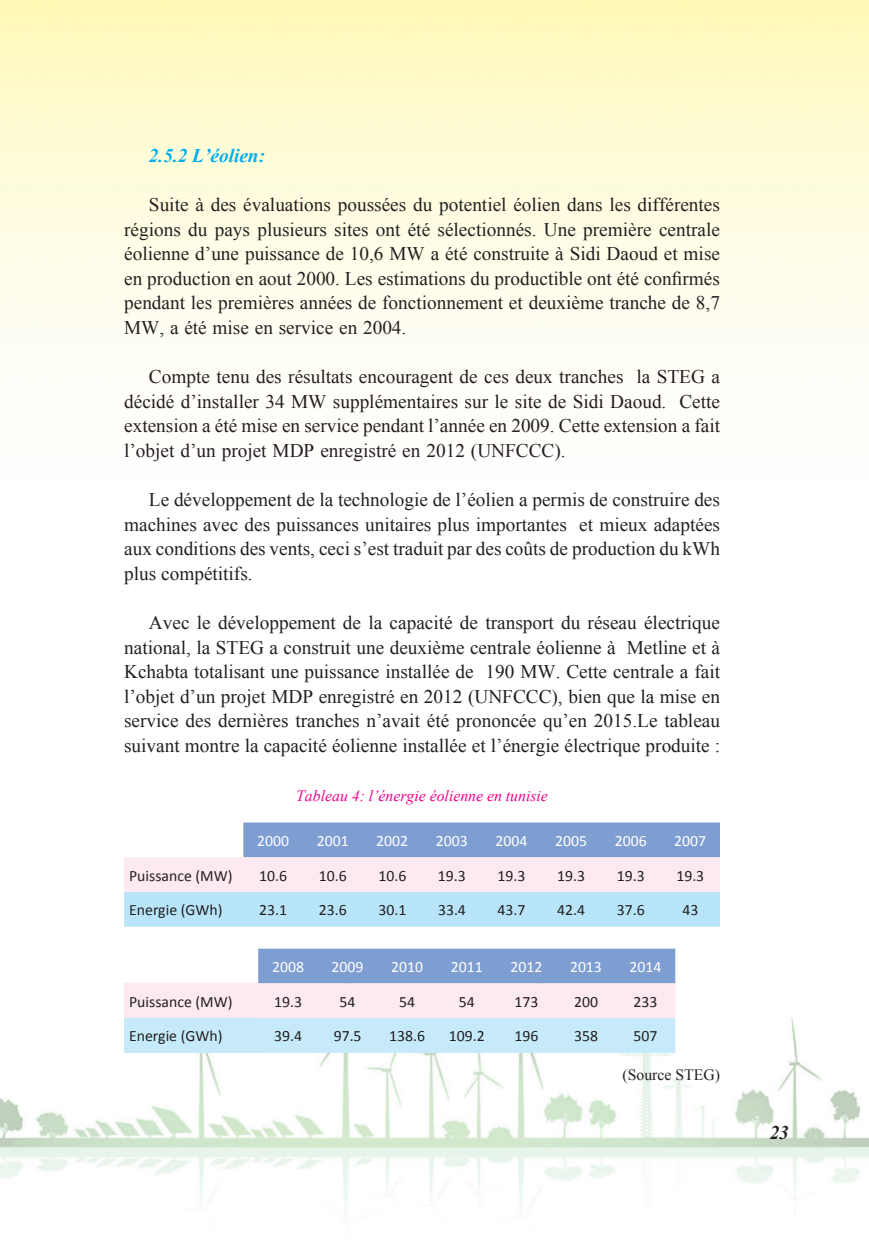
<style>
.page{position:relative;width:869px;height:1241px;background:#fff}
.page>*{position:absolute;margin:0;border:0;box-sizing:border-box;transform-origin:0 0}
.t1{font:19.25px/24.5px "Times New Roman";color:#231f20;text-align:justify}
.t2{font:italic 700 19.25px "Times New Roman";color:#00aeef}
.t3{font:italic 700 19.25px "Times New Roman";color:#231f20}
.t4{font:15.75px "Calibri";color:#231f20}
.t5{font:15.75px "Calibri";color:#fff}
.t6{font:italic 15.75px "Times New Roman";color:#ed028c}
.t7{font:15.75px "Times New Roman";color:#231f20}
</style>
<div class="page">
<img style="left:0;top:0;width:868px;height:1217px">
<svg style="left:124px;top:822px;width:595px;height:104px;background:#c4d5ec"></svg>
<div style="left:124px;top:983px;width:134px;height:34px;background:#fce9f1"></div>
<div style="left:124px;top:1017px;width:134px;height:35px;background:#c6eafa"></div>
<svg style="left:258px;top:948px;width:417px;height:104px;background:#c0d0e9"></svg>
<p class="t2" style="left:149px;top:142px;width:118px">2.5.2 L’éolien:</p>
<p class="t1" style="left:124px;top:192px;width:597px;text-indent:25px">Suite à des évaluations poussées du potentiel éolien dans les différentes régions du pays plusieurs sites ont été sélectionnés. Une première centrale éolienne d’une puissance de 10,6 MW a été construite à Sidi Daoud et mise en production en aout 2000. Les estimations du productible ont été confirmés pendant les premières années de fonctionnement et deuxième tranche de 8,7<br>MW, a été mise en service en 2004.</p>
<p class="t1" style="left:124px;top:364px;width:597px;text-indent:25px">Compte tenu des résultats encouragent de ces deux tranches la STEG a décidé d’installer 34 MW supplémentaires sur le site de Sidi Daoud. Cette extension a été mise en service pendant l’année en 2009. Cette extension a fait l’objet d’un projet MDP enregistré en 2012 (UNFCCC).</p>
<p class="t1" style="left:124px;top:487px;width:597px;text-indent:25px">Le développement de la technologie de l’éolien a permis de construire des machines avec des puissances unitaires plus importantes et mieux adaptées aux conditions des vents, ceci s’est traduit par des coûts de production du kWh plus compétitifs.</p>
<p class="t1" style="left:124px;top:610px;width:597px;text-indent:25px">Avec le développement de la capacité de transport du réseau électrique national, la STEG a construit une deuxième centrale éolienne à Metline et à Kchabta totalisant une puissance installée de 190 MW. Cette centrale a fait l’objet d’un projet MDP enregistré en 2012 (UNFCCC), bien que la mise en service des dernières tranches n’avait été prononcée qu’en 2015.Le tableau suivant montre la capacité éolienne installée et l’énergie électrique produite :</p>
<p class="t6" style="left:296px;top:784px;width:253px">Tableau 4: l’énergie éolienne en tunisie</p>
<p class="t5" style="left:257px;top:830px;width:33px">2000</p>
<p class="t5" style="left:316px;top:830px;width:33px">2001</p>
<p class="t5" style="left:376px;top:830px;width:33px">2002</p>
<p class="t5" style="left:435px;top:830px;width:33px">2003</p>
<p class="t5" style="left:495px;top:830px;width:33px">2004</p>
<p class="t5" style="left:555px;top:830px;width:33px">2005</p>
<p class="t5" style="left:614px;top:830px;width:33px">2006</p>
<p class="t5" style="left:674px;top:830px;width:33px">2007</p>
<p class="t4" style="left:129px;top:865px;width:105px">Puissance (MW)</p>
<p class="t4" style="left:259px;top:865px;width:29px">10.6</p>
<p class="t4" style="left:318px;top:865px;width:29px">10.6</p>
<p class="t4" style="left:378px;top:865px;width:29px">10.6</p>
<p class="t4" style="left:438px;top:865px;width:29px">19.3</p>
<p class="t4" style="left:497px;top:865px;width:29px">19.3</p>
<p class="t4" style="left:557px;top:865px;width:29px">19.3</p>
<p class="t4" style="left:616px;top:865px;width:29px">19.3</p>
<p class="t4" style="left:676px;top:865px;width:29px">19.3</p>
<p class="t4" style="left:129px;top:900px;width:95px">Energie (GWh)</p>
<p class="t4" style="left:259px;top:900px;width:29px">23.1</p>
<p class="t4" style="left:318px;top:900px;width:29px">23.6</p>
<p class="t4" style="left:378px;top:900px;width:29px">30.1</p>
<p class="t4" style="left:438px;top:900px;width:29px">33.4</p>
<p class="t4" style="left:497px;top:900px;width:29px">43.7</p>
<p class="t4" style="left:557px;top:900px;width:29px">42.4</p>
<p class="t4" style="left:616px;top:900px;width:29px">37.6</p>
<p class="t4" style="left:682px;top:900px;width:17px">43</p>
<p class="t5" style="left:272px;top:956px;width:33px">2008</p>
<p class="t5" style="left:331px;top:956px;width:33px">2009</p>
<p class="t5" style="left:391px;top:956px;width:33px">2010</p>
<p class="t5" style="left:450px;top:956px;width:33px">2011</p>
<p class="t5" style="left:510px;top:956px;width:33px">2012</p>
<p class="t5" style="left:569px;top:956px;width:33px">2013</p>
<p class="t5" style="left:629px;top:956px;width:33px">2014</p>
<p class="t4" style="left:129px;top:991px;width:105px">Puissance (MW)</p>
<p class="t4" style="left:274px;top:991px;width:29px">19.3</p>
<p class="t4" style="left:339px;top:991px;width:17px">54</p>
<p class="t4" style="left:399px;top:991px;width:17px">54</p>
<p class="t4" style="left:458px;top:991px;width:17px">54</p>
<p class="t4" style="left:514px;top:991px;width:25px">173</p>
<p class="t4" style="left:573px;top:991px;width:25px">200</p>
<p class="t4" style="left:633px;top:991px;width:25px">233</p>
<p class="t4" style="left:129px;top:1026px;width:95px">Energie (GWh)</p>
<p class="t4" style="left:274px;top:1026px;width:29px">39.4</p>
<p class="t4" style="left:333px;top:1026px;width:29px">97.5</p>
<p class="t4" style="left:389px;top:1026px;width:37px">138.6</p>
<p class="t4" style="left:448px;top:1026px;width:37px">109.2</p>
<p class="t4" style="left:514px;top:1026px;width:25px">196</p>
<p class="t4" style="left:573px;top:1026px;width:25px">358</p>
<p class="t4" style="left:633px;top:1026px;width:25px">507</p>
<p class="t7" style="left:622px;top:1063px;width:99px">(Source STEG)</p>
<p class="t3" style="left:769px;top:1118px;width:21px">23</p>
</div>
